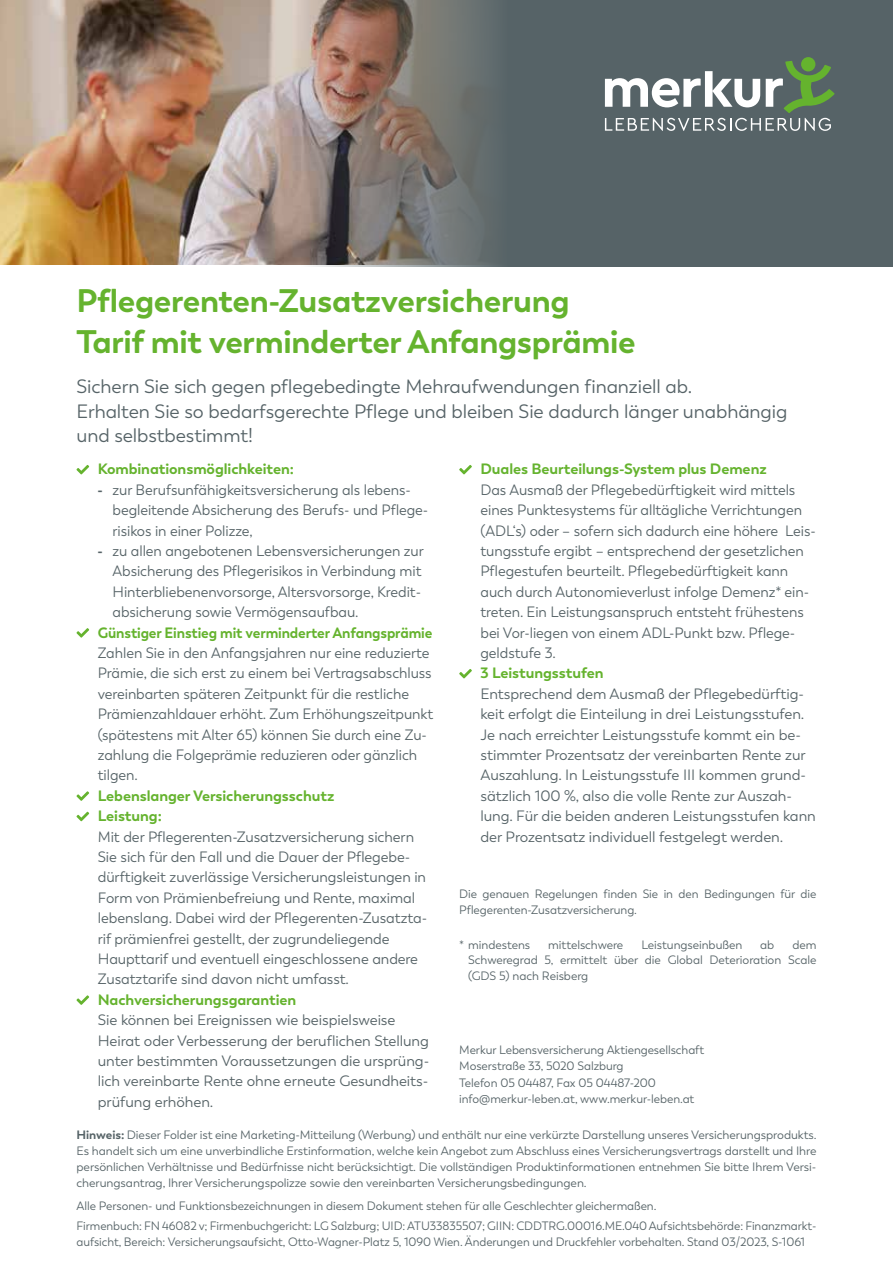
<style>
.page{position:relative;width:893px;height:1263px;background:#fff}
.page>*{position:absolute;margin:0;border:0;box-sizing:border-box;transform-origin:0 0}
.t1{font:700 32.55px/40.8px "Boston";letter-spacing:-.01em;color:#65b32e}
.t2{font:19.2px/24.8px "Boston";letter-spacing:-.005em;color:#566367}
.t3{font:15px/20.4px "Boston";letter-spacing:-.005em;color:#566367}
.t4{font:700 15px/20.4px "Boston";letter-spacing:-.005em;color:#65b32e}
.t5{font:700 15px "Boston";letter-spacing:-.005em;color:#65b32e;scale:.95 1}
.t6{font:12.15px/15.8px "Boston";letter-spacing:-.005em;color:#566367}
.s1{font-family:"Brandon Text";font-weight:700}
.s2{font-weight:700}
</style>
<div class="page">
<svg style="left:76px;top:465px;width:13px;height:9px"></svg>
<svg style="left:76px;top:628px;width:13px;height:10px"></svg>
<svg style="left:76px;top:791px;width:13px;height:10px"></svg>
<svg style="left:76px;top:812px;width:13px;height:9px"></svg>
<svg style="left:76px;top:995px;width:13px;height:10px"></svg>
<svg style="left:459px;top:465px;width:13px;height:9px"></svg>
<svg style="left:459px;top:669px;width:13px;height:9px"></svg>
<img style="left:0;top:0;width:259px;height:265px">
<svg style="left:259px;top:0;width:634px;height:267px;background:#6f706f"></svg>
<div style="left:576px;top:0;width:287px;height:159px;background:#566367"></div>
<div style="left:801px;top:57px;width:14px;height:14px;background:#65b32e;border-radius:50%"></div>
<svg style="left:605px;top:61px;width:230px;height:70px"></svg>
<h1 class="t1" style="left:77px;top:281px;width:561px">Pflegerenten-Zusatzversicherung<br>Tarif mit verminderter Anfangsprämie</h1>
<p class="t2" style="left:77px;top:374px;width:712px">Sichern Sie sich gegen pflegebedingte Mehraufwendungen finanziell ab.<br>Erhalten Sie so bedarfsgerechte Pflege und bleiben Sie dadurch länger unabhängig und selbstbestimmt!</p>
<p class="t4" style="left:480px;top:459px;width:288px">Duales Beurteilungs-System plus Demenz</p>
<p class="t3" style="left:480px;top:480px;width:337px">Das Ausmaß der Pflegebedürftigkeit wird mittels eines Punktesystems für alltägliche Verrichtungen (ADL‘s) oder – sofern sich dadurch eine höhere Leis&shy;tungsstufe ergibt – entsprechend der gesetzlichen Pflegestufen beurteilt. Pflegebedürftigkeit kann auch durch Autonomieverlust infolge Demenz* ein&shy;treten. Ein Leistungsanspruch entsteht frühestens bei Vor-liegen von einem ADL-Punkt bzw. Pflege&shy;geldstufe 3.</p>
<p class="t4" style="left:480px;top:663px;width:125px">3 Leistungsstufen</p>
<p class="t3" style="left:480px;top:684px;width:337px">Entsprechend dem Ausmaß der Pflegebedürftig&shy;keit erfolgt die Einteilung in drei Leistungsstufen.<br>Je nach erreichter Leistungsstufe kommt ein be&shy;stimmter Prozentsatz der vereinbarten Rente zur Auszahlung. In Leistungsstufe III kommen grund&shy;sätzlich 100 %, also die volle Rente zur Auszah&shy;lung. Für die beiden anderen Leistungsstufen kann der Prozentsatz individuell festgelegt werden.</p>
<p class="t4" style="left:98px;top:459px;width:198px">Kombinationsmöglichkeiten:</p>
<p class="t3" style="left:113px;top:480px;width:317px;text-indent:-15px"><span class="s1">-</span> zur Berufsunfähigkeitsversicherung als lebens&shy;begleitende Absicherung des Berufs- und Pflege&shy;risikos in einer Polizze,</p>
<p class="t3" style="left:113px;top:541px;width:313px;text-indent:-15px"><span class="s1">-</span> zu allen angebotenen Lebensversicherungen zur Absicherung des Pflegerisikos in Verbindung mit Hinterbliebenenvorsorge, Altersvorsorge, Kredit&shy;absicherung sowie Vermögensaufbau.</p>
<p class="t5" style="left:98px;top:623px;width:354px">Günstiger Einstieg mit verminderter Anfangsprämie</p>
<p class="t3" style="left:98px;top:643px;width:337px">Zahlen Sie in den Anfangsjahren nur eine reduzierte Prämie, die sich erst zu einem bei Vertragsabschluss vereinbarten späteren Zeitpunkt für die restliche Prämienzahldauer erhöht. Zum Erhöhungszeitpunkt (spätestens mit Alter 65) können Sie durch eine Zu&shy;zahlung die Folgeprämie reduzieren oder gänzlich tilgen.</p>
<p class="t4" style="left:98px;top:785px;width:238px">Lebenslanger Versicherungsschutz<br>Leistung:</p>
<p class="t3" style="left:98px;top:826px;width:331px">Mit der Pflegerenten-Zusatzversicherung sichern Sie sich für den Fall und die Dauer der Pflegebe&shy;dürftigkeit zuverlässige Versicherungsleistungen in Form von Prämienbefreiung und Rente, maximal lebenslang. Dabei wird der Pflegerenten-Zusatzta&shy;rif prämienfrei gestellt, der zugrundeliegende Haupttarif und eventuell eingeschlossene andere Zusatztarife sind davon nicht umfasst.</p>
<p class="t4" style="left:98px;top:989px;width:200px">Nachversicherungsgarantien</p>
<p class="t3" style="left:98px;top:1010px;width:333px">Sie können bei Ereignissen wie beispielsweise Heirat oder Verbesserung der beruflichen Stellung unter bestimmten Voraussetzungen die ursprüng&shy;lich vereinbarte Rente ohne erneute Gesundheits&shy;prüfung erhöhen.</p>
<p class="t6" style="left:459px;top:886px;width:359px">Die genauen Regelungen finden Sie in den Bedingungen für die<br>Pflegerenten-Zusatzversicherung.</p>
<p class="t6" style="left:459px;top:937px;width:72px">* mindestens</p>
<p class="t6" style="left:548px;top:937px;width:77px">mittelschwere</p>
<p class="t6" style="left:641px;top:937px;width:102px">Leistungseinbußen</p>
<p class="t6" style="left:760px;top:937px;width:16px">ab</p>
<p class="t6" style="left:468px;top:937px;width:350px;text-align:justify;text-indent:324px">dem Schweregrad 5, ermittelt über die Global Deterioration Scale (GDS 5) nach Reisberg</p>
<p class="t6" style="left:459px;top:1042px;width:247px;line-height:16.5px">Merkur Lebensversicherung Aktiengesellschaft Moserstraße 33, 5020 Salzburg<br>Telefon 05 04487, Fax 05 04487-200 info@merkur-leben.at, www.merkur-leben.at</p>
<p class="t6" style="left:77px;top:1127px;width:742px;text-align:justify"><span class="s2">Hinweis:</span> Dieser Folder ist eine Marketing-Mitteilung (Werbung) und enthält nur eine verkürzte Darstellung unseres Versicherungsprodukts.<br>Es handelt sich um eine unverbindliche Erstinformation, welche kein Angebot zum Abschluss eines Versicherungsvertrags darstellt und Ihre persönlichen Verhältnisse und Bedürfnisse nicht berücksichtigt. Die vollständigen Produktinformationen entnehmen Sie bitte Ihrem Versi&shy;cherungsantrag, Ihrer Versicherungspolizze sowie den vereinbarten Versicherungsbedingungen.</p>
<p class="t6" style="left:77px;top:1196px;width:741px;line-height:20px">Alle Personen- und Funktionsbezeichnungen in diesem Dokument stehen für alle Geschlechter gleichermaßen.<br>Firmenbuch: FN 46082 v; Firmenbuchgericht: LG Salzburg; UID: ATU33835507; GIIN: CDDTRG.00016.ME.040 Aufsichtsbehörde: Finanzmarkt-</p>
<p class="t6" style="left:77px;top:1233px;width:730px">aufsicht, Bereich: Versicherungsaufsicht, Otto-Wagner-Platz 5, 1090 Wien. Änderungen und Druckfehler vorbehalten. Stand 03/2023, S-1061</p>
</div>
